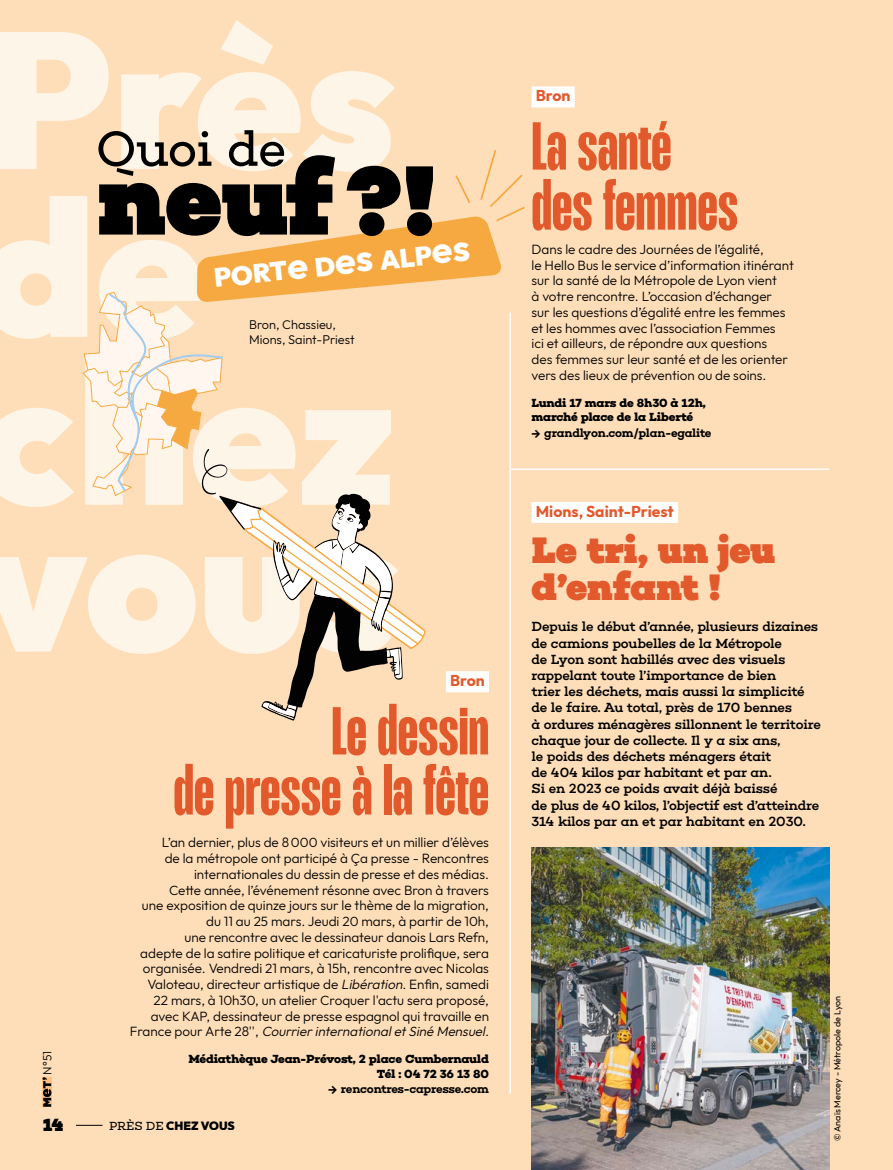
<style>
.page{position:relative;width:893px;height:1170px;background:#fff}
.page>*{position:absolute;margin:0;border:0;box-sizing:border-box;transform-origin:0 0}
.meT_QUOI-DE-NEUF{font:900 100.2px "Choplin";color:#000}
.Titre-Art_Secondaire-Mango_PDCV_MeT{font:700 67.5px/60px "Mango Grotesque";color:#e2592c}
.meT_QUOI-DE-NEUF-2{font:50.1px "Choplin";letter-spacing:-.02em;color:#000}
.Titre-Art_Secondaire-Choplin_PDCV_MeT{font:900 37.5px/37.5px "Choplin";letter-spacing:-.015em;color:#e2592c}
.t1{font:900 26.55px "Outfit";color:#fff}
.t2{font:900 18px "Choplin";color:#000}
.Villes_PDCV_MeT{font:700 15.75px "Outfit";color:#e2592c}
.Courant_MeT{font:300 13.5px/15.8px "Outfit";color:#000}
.Courant-Choplin_PDCV_MeT{font:500 13.5px/16.2px "Choplin";letter-spacing:-.02em;color:#000}
.t3{font:300 12.75px/15px "Outfit";color:#000}
.Dates-et-infos_PDCV_MeT{font:700 12px/14.2px "Choplin";letter-spacing:-.015em;color:#000}
.t4{font:600 12px "Choplin";letter-spacing:-.025em;color:#000}
.t5{font:900 12px "Outfit";color:#000}
.t6{font:300 12px "Outfit";color:#000}
.t7{font:9px "Outfit";color:#000}
.s1{font-weight:700;font-size:37.95px}
.s2{font-style:italic}
.s3{font-family:"Choplin";font-weight:400}
</style>
<div class="page">
<div style="left:0;top:0;width:892px;height:1169px;background:#fedeb8"></div>
<svg style="left:0;top:20px;width:395px;height:128px"></svg>
<hr style="left:509px;top:313px;width:2px;height:780px;background:#fff">
<div style="left:531px;top:86px;width:44px;height:21px;background:#fff"></div>
<hr style="left:510px;top:468px;width:319px;height:2px;background:#fff">
<img style="left:531px;top:847px;width:298px;height:322px">
<div style="left:531px;top:502px;width:147px;height:21px;background:#fff"></div>
<svg style="left:0;top:148px;width:527px;height:572px"></svg>
<svg style="left:76px;top:1124px;width:26px;height:1px"></svg>
<svg style="left:43px;top:1077px;width:8px;height:29px"></svg>
<h1 class="meT_QUOI-DE-NEUF-2" style="left:96px;top:120px;width:192px">Quoi de</h1>
<h1 class="meT_QUOI-DE-NEUF" style="left:96px;top:139px;width:342px">neuf?!</h1>
<p class="t1" style="left:212px;top:260px;width:259px;rotate:-6deg">port<span class="s1">e</span> d<span class="s1">es</span> alp<span class="s1">es</span></p>
<p class="t3" style="left:249px;top:317px;width:107px">Bron, Chassieu,<br>Mions, Saint-Priest</p>
<p class="t6" style="left:40px;top:1074px;width:25px;rotate:-90deg">N°51</p>
<h2 class="Villes_PDCV_MeT" style="left:450px;top:670px;width:36px">Bron</h2>
<h3 class="Titre-Art_Secondaire-Mango_PDCV_MeT" style="left:173px;top:704px;width:317px;text-align:right">Le dessin<br>de presse à la fête</h3>
<p class="Courant_MeT" style="left:130px;top:834px;width:364px;text-align:right">L’an dernier, plus de 8000 visiteurs et un millier d’élèves<br>de la métropole ont participé à Ça presse - Rencontres internationales du dessin de presse et des médias.<br>Cette année, l’événement résonne avec Bron à travers<br>une exposition de quinze jours sur le thème de la migration, du 11 au 25 mars. Jeudi 20 mars, à partir de 10h,<br>une rencontre avec le dessinateur danois Lars Refn,<br>adepte de la satire politique et caricaturiste prolifique, sera organisée. Vendredi 21 mars, à 15h, rencontre avec Nicolas Valoteau, directeur artistique de <span class="s2">Libération</span>. Enfin, samedi<br>22 mars, à 10h30, un atelier Croquer l'actu sera proposé, avec KAP, dessinateur de presse espagnol qui travaille en<br>F ra n c e p o u r A rt e 2 8 ' ' , <span class="s2">Courrierinternationalet Siné Mensuel.</span></p>
<p class="Dates-et-infos_PDCV_MeT" style="left:188px;top:1052px;width:302px;text-align:right">Médiathèque Jean-Prévost, 2 place Cumbernauld<br>Tél : 04 72 36 13 80</p>
<p class="t4" style="left:328px;top:1082px;width:162px">→ rencontres-capresse.com</p>
<h3 class="t2" style="left:43px;top:1113px;width:23px">14</h3>
<p class="t5" style="left:109px;top:1117px;width:127px"><span class="s3">PRÈS DE</span> CHEZ VOUS</p>
<h2 class="Villes_PDCV_MeT" style="left:536px;top:85px;width:36px">Bron</h2>
<h3 class="Titre-Art_Secondaire-Mango_PDCV_MeT" style="left:531px;top:120px;width:208px">La santé des femmes</h3>
<p class="Courant_MeT" style="left:531px;top:241px;width:264px">Dans le cadre des Journées de l’égalité,<br>le Hello Bus le service d’information itinérant sur la santé de la Métropole de Lyon vient<br>à votre rencontre. L’occasion d’échanger sur les questions d’égalité entre les femmes et les hommes avec l’association Femmes<br>ici et ailleurs, de répondre aux questions<br>des femmes sur leur santé et de les orienter vers des lieux de prévention ou de soins.</p>
<p class="Dates-et-infos_PDCV_MeT" style="left:531px;top:395px;width:176px">Lundi 17 mars de 8h30 à 12h, marché place de la Liberté</p>
<p class="t4" style="left:531px;top:426px;width:181px">→ grandlyon.com/plan-egalite</p>
<h2 class="Villes_PDCV_MeT" style="left:536px;top:500px;width:140px">Mions, Saint-Priest</h2>
<h3 class="Titre-Art_Secondaire-Choplin_PDCV_MeT" style="left:531px;top:531px;width:245px">Le tri, un jeu d’enfant !</h3>
<p class="Courant-Choplin_PDCV_MeT" style="left:531px;top:618px;width:291px">Depuis le début d’année, plusieurs dizaines de camions poubelles de la Métropole<br>de Lyon sont habillés avec des visuels rappelant toute l’importance de bien<br>trier les déchets, mais aussi la simplicité de le faire. Au total, près de 170 bennes<br>à ordures ménagères sillonnent le territoire chaque jour de collecte. Il y a six ans,<br>le poids des déchets ménagers était<br>de 404 kilos par habitant et par an.<br>Si en 2023 ce poids avait déjà baissé<br>de plus de 40 kilos, l’objectif est d’atteindre 314 kilos par an et par habitant en 2030.</p>
<p class="t7" style="left:831px;top:1140px;width:146px;rotate:-90deg">© Anaïs Mercey - Métropole de Lyon</p>
</div>
